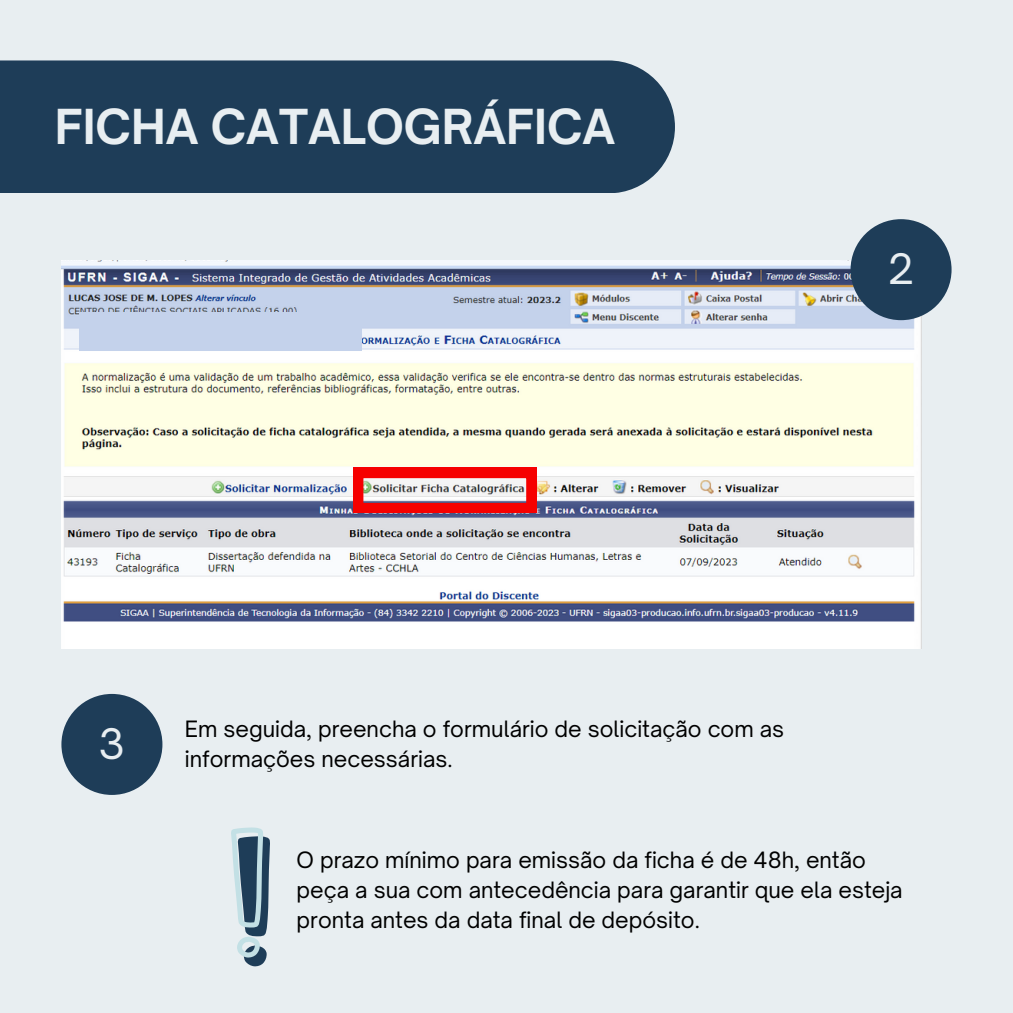
<style>
.page{position:relative;width:1013px;height:1013px;background:#fff}
.page>*{position:absolute;margin:0;border:0;box-sizing:border-box;transform-origin:0 0}
.t1{font:700 46.12px "Open Sauce One";color:#e8eef1}
.t2{font:40.25px "Open Sauce One";color:#e8eef1}
.t3{font:21.5px/30px "Open Sauce One";color:#000}
</style>
<div class="page">
<div style="left:0;top:0;width:1012px;height:1012px;background:#e8eef1"></div>
<div style="left:0;top:60px;width:675px;height:133px;background:#1e3d58"></div>
<img style="left:61px;top:260px;width:860px;height:388px">
<div style="left:850px;top:219px;width:101px;height:101px;background:#1e3d58;border-radius:50%"></div>
<svg style="left:353px;top:468px;width:183px;height:45px"></svg>
<div style="left:79px;top:312px;width:283px;height:39px;background:#c4d2eb"></div>
<div style="left:61px;top:694px;width:101px;height:101px;background:#1e3d58;border-radius:50%"></div>
<svg style="left:231px;top:827px;width:39px;height:139px"></svg>
<p class="t1" style="left:55px;top:98px;width:562px">FICHA CATALOGRÁFICA</p>
<p class="t2" style="left:888px;top:243px;width:28px">2</p>
<p class="t2" style="left:99px;top:718px;width:28px">3</p>
<p class="t3" style="left:185px;top:713px;width:601px">Em seguida, preencha o formulário de solicitação com as informações necessárias.</p>
<p class="t3" style="left:296px;top:844px;width:607px">O prazo mínimo para emissão da ficha é de 48h, então peça a sua com antecedência para garantir que ela esteja pronta antes da data final de depósito.</p>
</div>
